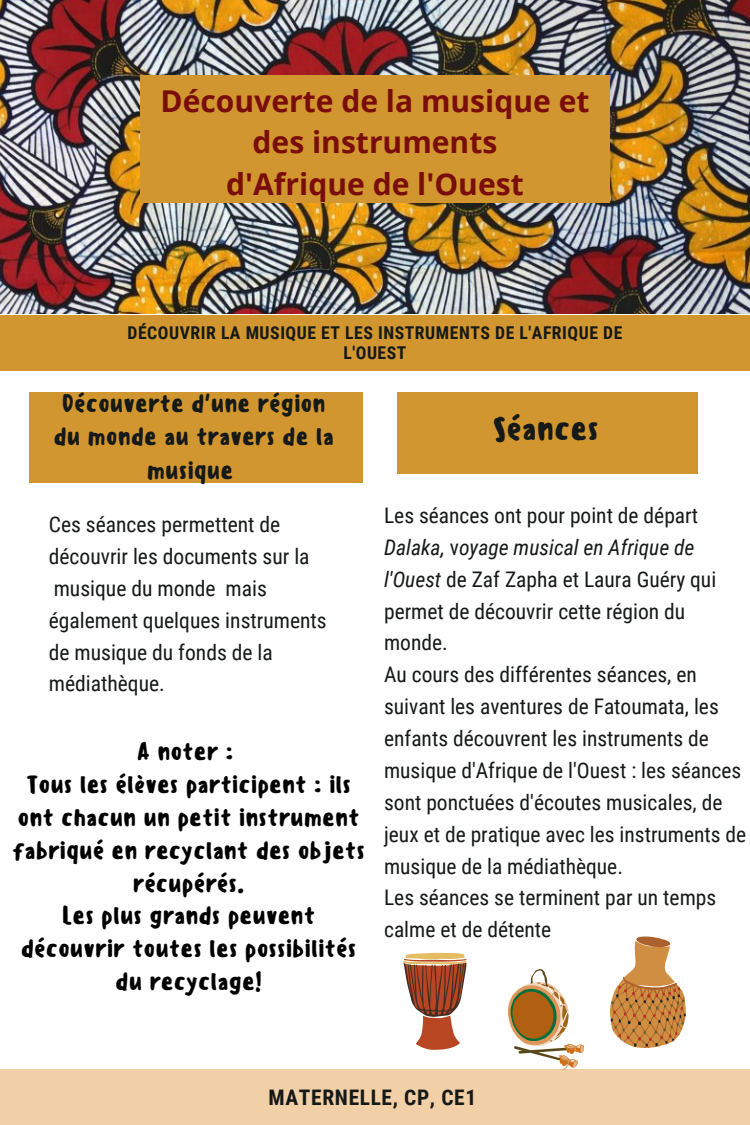
<style>
.page{position:relative;width:750px;height:1125px;background:#fff}
.page>*{position:absolute;margin:0;border:0;box-sizing:border-box;transform-origin:0 0}
.t1{font:500 31.88px "Sensei";color:#151917}
.t2{font:700 30px/41.2px "Open Sans";color:#790d09;text-align:center}
.t3{font:500 24px/32.8px "Sensei";color:#000;text-align:center}
.t4{font:500 24px/33.6px "Sensei";color:#151917;text-align:center}
.t5{font:21.62px/31.9px "Roboto Condensed";color:#151917}
.t6{font:21.5px/31.9px "Roboto Condensed";color:#151917}
.t7{font:700 21.38px "Roboto Condensed";letter-spacing:.03em;color:#151917}
.t8{font:700 17.62px/20.6px "Roboto Condensed";letter-spacing:.03em;color:#151917;text-align:center}
.s1{font-style:italic}
</style>
<div class="page">
<img style="left:0;top:0;width:750px;height:313px">
<div style="left:29px;top:392px;width:334px;height:90px;background:#d1962f"></div>
<div style="left:0;top:1069px;width:750px;height:56px;background:#f1cfa7"></div>
<div style="left:397px;top:392px;width:301px;height:82px;background:#d1962f"></div>
<div style="left:0;top:316px;width:750px;height:55px;background:#d1962f"></div>
<div style="left:140px;top:75px;width:470px;height:127px;background:#d1962f"></div>
<svg style="left:610px;top:937px;width:76px;height:111px"></svg>
<img style="left:508px;top:969px;width:75px;height:101px">
<svg style="left:403px;top:953px;width:64px;height:97px"></svg>
<h2 class="t2" style="left:160px;top:80px;width:431px">Découverte de la musique et des instruments<br>d'Afrique de l'Ouest</h2>
<p class="t8" style="left:128px;top:322px;width:496px">DÉCOUVRIR LA MUSIQUE ET LES INSTRUMENTS DE L'AFRIQUE DE<br>L'OUEST</p>
<p class="t4" style="left:53px;top:387px;width:282px">Découverte d'une région du monde au travers de la musique</p>
<h1 class="t1" style="left:493px;top:410px;width:108px">Séances</h1>
<p class="t5" style="left:49px;top:509px;width:279px">Ces séances permettent de découvrir les documents sur la musique du monde mais également quelques instruments de musique du fonds de la médiathèque.</p>
<p class="t6" style="left:384px;top:500px;width:364px">Les séances ont pour point de départ <span class="s1">Dalaka,</span> v<span class="s1">oyage musical en Afrique de l'Ouest</span> de Zaf Zapha et Laura Guéry qui permet de découvrir cette région du monde.<br>Au cours des différentes séances, en suivant les aventures de Fatoumata, les enfants découvrent les instruments de musique d'Afrique de l'Ouest : les séances sont ponctuées d'écoutes musicales, de jeux et de pratique avec les instruments de musique de la médiathèque.<br>Les séances se terminent par un temps calme et de détente</p>
<p class="t3" style="left:12px;top:736px;width:354px">A noter :<br>Tous les élèves participent : ils ont chacun un petit instrument fabriqué en recyclant des objets récupérés.<br>Les plus grands peuvent découvrir toutes les possibilités du recyclage!</p>
<p class="t7" style="left:269px;top:1085px;width:209px">MATERNELLE, CP, CE1</p>
</div>
